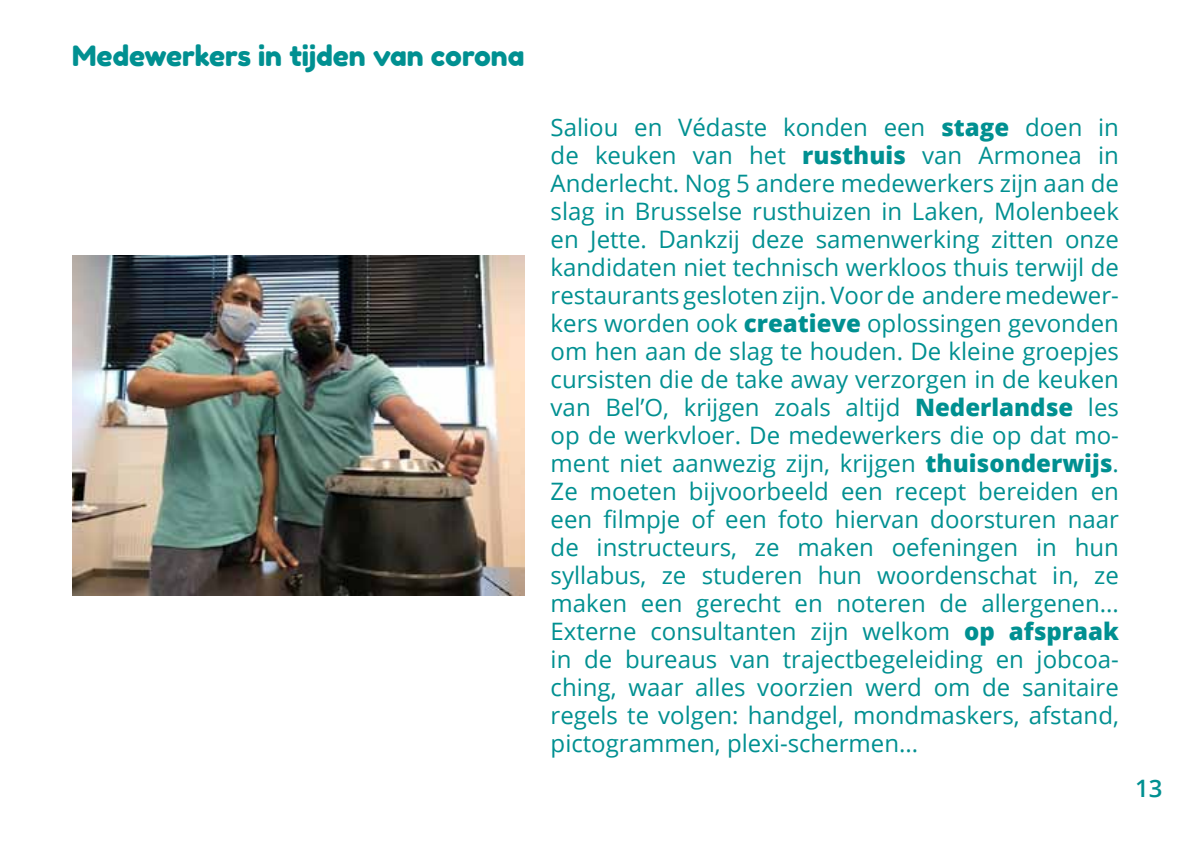
<style>
.page{position:relative;width:1191px;height:851px;background:#fff}
.page>*{position:absolute;margin:0;border:0;box-sizing:border-box;transform-origin:0 0}
.t1{font:28px "Fredoka One";color:#009091}
.t2{font:24px/28px "Open Sans";color:#009091;text-align:justify}
.t3{font:600 24px "Open Sans";color:#009091}
.s1{font-weight:800}
</style>
<div class="page">
<img style="left:72px;top:256px;width:452px;height:339px">
<p class="t1" style="left:72px;top:39px;width:454px">Medewerkers in tijden van corona</p>
<p class="t2" style="left:550px;top:112px;width:570px">Saliou en Védaste konden een <span class="s1">stage</span> doen in de keuken van het <span class="s1">rusthuis</span> van Armonea in Anderlecht. Nog 5 andere medewerkers zijn aan de slag in Brusselse rusthuizen in Laken, Molenbeek en Jette. Dankzij deze samenwerking zitten onze kandidaten niet technisch werkloos thuis terwijl de restaurants gesloten zijn. Voor de andere medewer&shy;kers worden ook <span class="s1">creatieve</span> oplossingen gevonden om hen aan de slag te houden. De kleine groepjes cursisten die de take away verzorgen in de keuken van Bel’O, krijgen zoals altijd <span class="s1">Nederlandse</span> les op de werkvloer. De medewerkers die op dat mo&shy;ment niet aanwezig zijn, krijgen <span class="s1">thuisonderwijs</span>.<br>Ze moeten bijvoorbeeld een recept bereiden en een filmpje of een foto hiervan doorsturen naar de instructeurs, ze maken oefeningen in hun syllabus, ze studeren hun woordenschat in, ze maken een gerecht en noteren de allergenen...<br>Externe consultanten zijn welkom <span class="s1">op afspraak </span>in de bureaus van trajectbegeleiding en jobcoa&shy;ching, waar alles voorzien werd om de sanitaire regels te volgen: handgel, mondmaskers, afstand, pictogrammen, plexi-schermen...</p>
<p class="t3" style="left:1135px;top:772px;width:29px">13</p>
</div>
